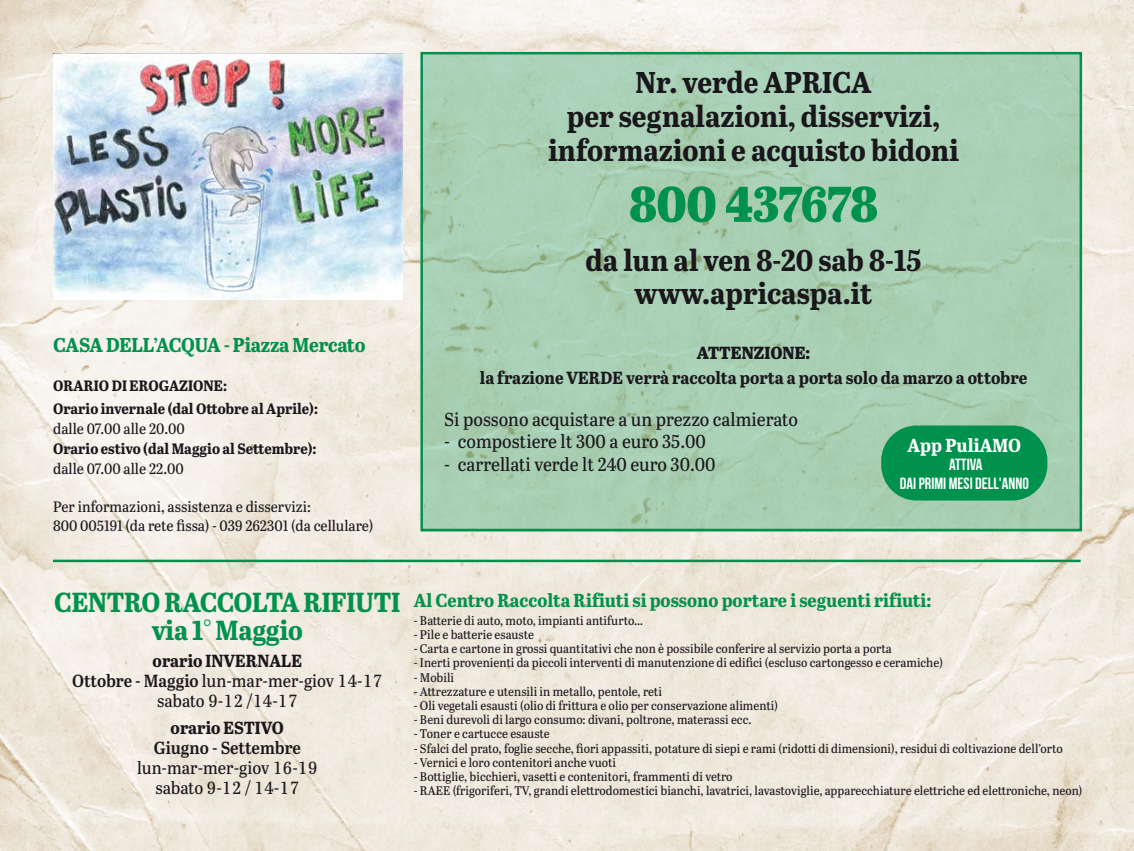
<style>
.page{position:relative;width:1134px;height:851px;background:#fff}
.page>*{position:absolute;margin:0;border:0;box-sizing:border-box;transform-origin:0 0}
.t1{font:50px "Abril Titling Nar Eb";color:#00914d}
.t2{font:700 30px/33.8px "Abril Titling Nar";color:#1a171c;text-align:center}
.t3{font:700 27.5px/27.5px "Abril Titling Nar";letter-spacing:-.01em;color:#00914d;text-align:center}
.t4{font:700 20px "Abril Titling Nar";letter-spacing:-.015em;color:#00914d}
.t5{font:18.75px "Abril Titling Nar";color:#1a171c}
.t6{font:700 18.75px "Abril Titling Nar";color:#00914d}
.t7{font:700 18.75px "Abril Titling Nar";color:#fff}
.t8{font:17.5px/20px "Abril Titling Nar";color:#1a171c;text-align:center}
.t9{font:700 17.5px "Abril Titling Nar";color:#1a171c}
.t10{font:17.5px "Abril Titling Nar Sb";letter-spacing:-.005em;color:#1a171c}
.t11{font:17.5px "Abril Titling Nar Eb";color:#1a171c}
.t12{font:16.25px/18.8px "Bebas Neue";color:#fff;text-align:center}
.t13{font:15px/19.2px "Abril Titling Nar";color:#1a171c}
.t14{font:700 15px/23.6px "Abril Titling Nar";color:#1a171c}
.t15{font:12.5px "Abril Titling Nar";color:#1a171c}
.s1{font-weight:700}
.s2{font-family:"Abril Titling Nar Sb"}
</style>
<div class="page">
<img style="left:0;top:0;width:1134px;height:850px">
<hr style="left:53px;top:559px;width:1028px;height:3px;background:#00914d">
<img style="left:53px;top:53px;width:350px;height:246px">
<div style="left:422px;top:53px;width:659px;height:478px;background:#a9d0b5"></div>
<div style="left:881px;top:425px;width:166px;height:75px;background:#00914d;border-radius:35px"></div>
<div style="left:420px;top:52px;width:662px;height:479px;border:2px solid #00914d"></div>
<h3 class="t4" style="left:53px;top:330px;width:314px">CASA DELL’ACQUA - Piazza Mercato</h3>
<p class="t14" style="left:53px;top:373px;width:266px">ORARIO DI EROGAZIONE:<br>Orario invernale (dal Ottobre al Aprile):</p>
<p class="t13" style="left:53px;top:418px;width:133px">dalle 07.00 alle 20.00</p>
<p class="t14" style="left:53px;top:436px;width:265px">Orario estivo (dal Maggio al Settembre):</p>
<p class="t13" style="left:53px;top:458px;width:132px">dalle 07.00 alle 22.00</p>
<p class="t13" style="left:53px;top:496px;width:322px">Per informazioni, assistenza e disservizi:<br>800 005191 (da rete fissa) - 039 262301 (da cellulare)</p>
<h2 class="t2" style="left:548px;top:64px;width:412px">Nr. verde APRICA<br>per segnalazioni, disservizi, informazioni e acquisto bidoni</h2>
<h1 class="t1" style="left:630px;top:167px;width:249px">800 437678</h1>
<h2 class="t2" style="left:585px;top:242px;width:338px">da lun al ven 8-20 sab 8-15 www.apricaspa.it</h2>
<h3 class="t11" style="left:697px;top:340px;width:115px">ATTENZIONE:</h3>
<h3 class="t9" style="left:480px;top:365px;width:549px">la frazione VERDE verrà raccolta porta a porta solo da marzo a ottobre</h3>
<h3 class="t5" style="left:444px;top:405px;width:355px">Si possono acquistare a un prezzo calmierato</h3>
<h3 class="t5" style="left:444px;top:428px;width:263px">- compostiere lt 300 a euro 35.00</h3>
<h3 class="t5" style="left:444px;top:450px;width:273px">- carrellati verde lt 240 euro 30.00</h3>
<h3 class="t7" style="left:907px;top:431px;width:115px">App PuliAMO</h3>
<h3 class="t12" style="left:900px;top:455px;width:130px">ATTIVA<br>DAI PRIMI MESI DELL'ANNO</h3>
<h3 class="t3" style="left:54px;top:587px;width:347px">CENTRO RACCOLTA RIFIUTI via 1° Maggio</h3>
<h3 class="t8" style="left:72px;top:650px;width:312px"><span class="s1">orario INVERNALE<br></span><span class="s2">Ottobre - Maggio</span> lun-mar-mer-giov 14-17 sabato 9-12 /14-17</h3>
<h3 class="t9" style="left:171px;top:715px;width:115px">orario ESTIVO</h3>
<h3 class="t10" style="left:154px;top:735px;width:149px">Giugno - Settembre</h3>
<h3 class="t8" style="left:137px;top:757px;width:182px">lun-mar-mer-giov 16-19 sabato 9-12 / 14-17</h3>
<h3 class="t6" style="left:414px;top:586px;width:519px">Al Centro Raccolta Rifiuti si possono portare i seguenti rifiuti:</h3>
<p class="t15" style="left:414px;top:611px;width:231px">- Batterie di auto, moto, impianti antifurto…</p>
<p class="t15" style="left:414px;top:625px;width:122px">- Pile e batterie esauste</p>
<p class="t15" style="left:414px;top:639px;width:480px">- Carta e cartone in grossi quantitativi che non è possibile conferire al servizio porta a porta</p>
<p class="t15" style="left:414px;top:653px;width:531px">- Inerti provenienti da piccoli interventi di manutenzione di edifici (escluso cartongesso e ceramiche)</p>
<p class="t15" style="left:414px;top:668px;width:42px">- Mobili</p>
<p class="t15" style="left:414px;top:682px;width:250px">- Attrezzature e utensili in metallo, pentole, reti</p>
<p class="t15" style="left:414px;top:696px;width:366px">- Oli vegetali esausti (olio di frittura e olio per conservazione alimenti)</p>
<p class="t15" style="left:414px;top:710px;width:339px">- Beni durevoli di largo consumo: divani, poltrone, materassi ecc.</p>
<p class="t15" style="left:414px;top:724px;width:138px">- Toner e cartucce esauste</p>
<p class="t15" style="left:414px;top:739px;width:651px">- Sfalci del prato, foglie secche, fiori appassiti, potature di siepi e rami (ridotti di dimensioni), residui di coltivazione dell’orto</p>
<p class="t15" style="left:414px;top:753px;width:204px">- Vernici e loro contenitori anche vuoti</p>
<p class="t15" style="left:414px;top:767px;width:320px">- Bottiglie, bicchieri, vasetti e contenitori, frammenti di vetro</p>
<p class="t15" style="left:414px;top:781px;width:670px">- RAEE (frigoriferi, TV, grandi elettrodomestici bianchi, lavatrici, lavastoviglie, apparecchiature elettriche ed elettroniche, neon)</p>
</div>
